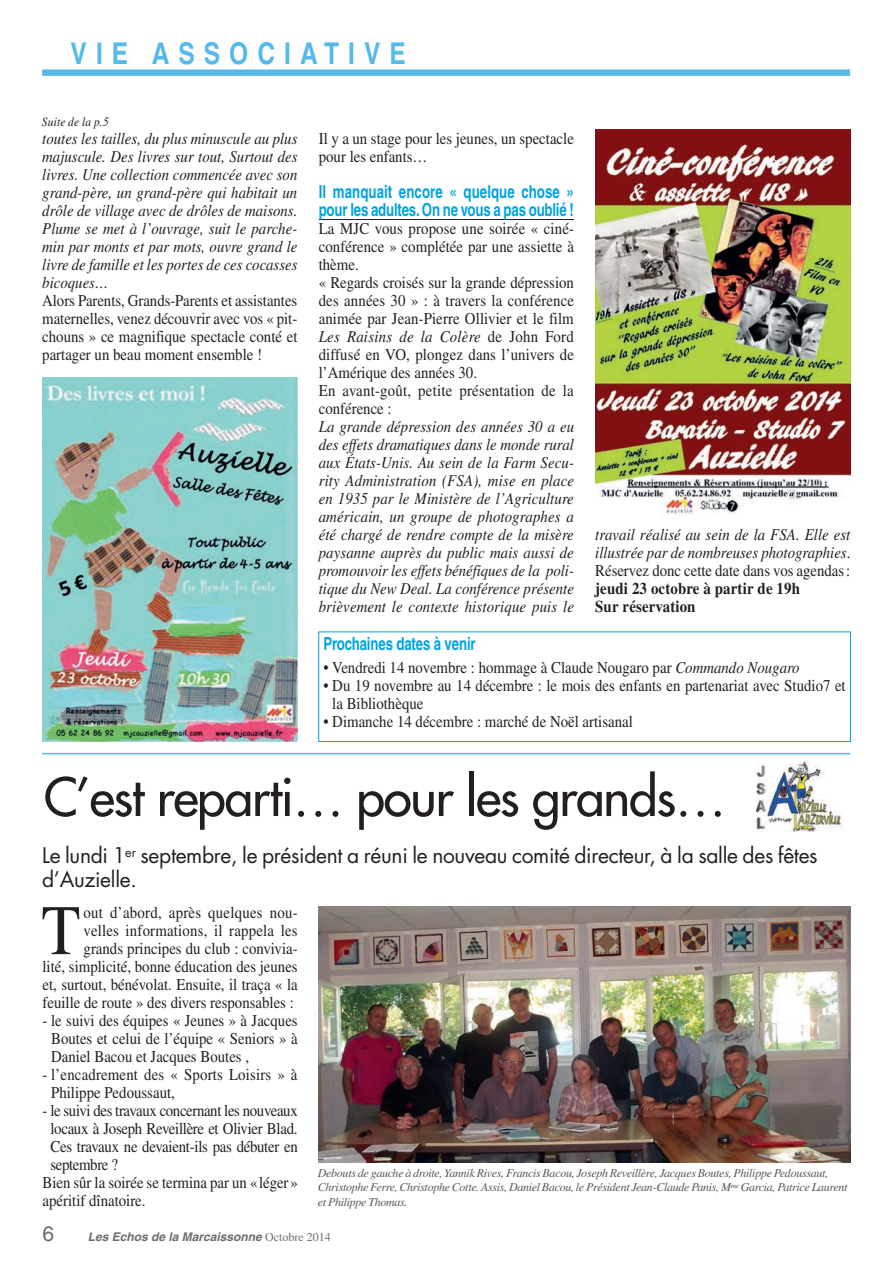
<style>
.page{position:relative;width:893px;height:1263px;background:#fff}
.page>*{position:absolute;margin:0;border:0;box-sizing:border-box;transform-origin:0 0}
.t1{font:70.95px "Times";color:#231f20;scale:.9 1}
.t2{font:51.45px "Futura";letter-spacing:-.025em;color:#231f20}
.t3{font:700 condensed 30px "Helvetica";letter-spacing:.3em;color:#56b9e9}
.t4{font:21px/24px "Futura";letter-spacing:-.015em;color:#231f20}
.t5{font:21px "Helvetica";color:#6c6d70}
.t6{font:700 condensed 18px/18px "Helvetica";letter-spacing:-.01em;color:#00a4e0;scale:.9 1}
.t7{font:16.5px/18px "Times";color:#231f20;scale:.9 1}
.t8{font:italic 16.5px/18px "Times";color:#231f20;text-align:justify;scale:.9 1}
.t9{font:16.5px "Times";letter-spacing:-.025em;color:#231f20;scale:.9 1}
.t10{font:700 16.5px/18px "Times";letter-spacing:.01em;color:#231f20;scale:.9 1}
.t11{font:16.5px "Times";letter-spacing:-.02em;color:#231f20;scale:.9 1}
.t12{font:italic 12.75px "Times";letter-spacing:.015em;color:#231f20;scale:.9 1}
.t13{font:italic 12px/14.4px "Times";letter-spacing:-.025em;color:#57585a}
.t14{font:italic 700 12px "Helvetica";color:#6c6d70}
.s1{font-style:italic}
.s2{font-style:normal}
.s3{font-family:"Times";font-weight:400;font-style:normal}
</style>
<div class="page">
<div style="left:42px;top:69px;width:808px;height:7px;background:#56b9e9"></div>
<hr style="left:319px;top:219px;width:255px;height:1px;background:#231f20">
<img style="left:318px;top:907px;width:533px;height:255px">
<img style="left:42px;top:378px;width:255px;height:364px">
<img style="left:595px;top:129px;width:255px;height:386px">
<img style="left:756px;top:760px;width:87px;height:72px">
<div style="left:318px;top:631px;width:533px;height:111px;border:1px solid #00a4e0"></div>
<hr style="left:42px;top:753px;width:808px;height:1px;background:#56b9e9">
<h3 class="t3" style="left:71px;top:35px;width:337px">VIE ASSOCIATIVE</h3>
<p class="t12" style="left:42px;top:115px;width:76px">Suite de la p.5</p>
<p class="t8" style="left:42px;top:130px;width:285px">toutes les tailles, du plus minuscule au plus majuscule. Des livres sur tout, Surtout des livres. Une collection commencée avec son grand-père, un grand-père qui habitait un drôle de village avec de drôles de maisons.<br>Plume se met à l’ouvrage, suit le parche&shy;min par monts et par mots, ouvre grand le livre de famille et les portes de ces cocasses bicoques…</p>
<p class="t7" style="left:42px;top:291px;width:285px;text-align:justify">Alors Parents, Grands-Parents et assistantes maternelles, venez découvrir avec vos « pit&shy;chouns » ce magnifique spectacle conté et partager un beau moment ensemble !</p>
<p class="t7" style="left:319px;top:129px;width:285px">Il y a un stage pour les jeunes, un spectacle pour les enfants…</p>
<p class="t6" style="left:319px;top:182px;width:285px">Il manquait encore « quelque chose » pour les adultes. On ne vous a pas oublié !</p>
<p class="t7" style="left:319px;top:219px;width:285px">La MJC vous propose une soirée « ciné&shy;conférence » complétée par une assiette à thème.<br>« Regards croisés sur la grande dépression des années 30 » : à travers la conférence animée par Jean-Pierre Ollivier et le film <span class="s1">Les Raisins de la Colère</span> de John Ford diffusé en VO, plongez dans l’univers de l’Amérique des années 30.<br>En avant-goût, petite présentation de la conférence :</p>
<p class="t8" style="left:319px;top:418px;width:285px">La grande dépression des années 30 a eu des effets dramatiques dans le monde rural aux États-Unis. Au sein de la Farm Secu&shy;rity Administration (FSA), mise en place en 1935 par le Ministère de l’Agriculture américain, un groupe de photographes a été chargé de rendre compte de la misère paysanne auprès du public mais aussi de promouvoir les effets bénéfiques de la poli&shy;tique du New Deal. La conférence présente brièvement le contexte historique puis le</p>
<p class="t8" style="left:595px;top:526px;width:285px">travail réalisé au sein de la FSA. Elle est illustrée par de nombreuses photographies<span class="s2">.<br>Réservez donc cette date dans vos agendas:</span></p>
<p class="t10" style="left:595px;top:579px;width:229px">jeudi 23 octobre à partir de 19h<br>Sur réservation</p>
<p class="t6" style="left:323px;top:635px;width:171px">Prochaines dates à venir</p>
<p class="t7" style="left:323px;top:658px;width:531px">• Vendredi 14 novembre : hommage à Claude Nougaro par <span class="s1">Commando Nougaro</span></p>
<p class="t7" style="left:332px;top:676px;width:572px;text-indent:-9px">• Du 19 novembre au 14 décembre : le mois des enfants en partenariat avec Studio7 et la Bibliothèque</p>
<p class="t7" style="left:323px;top:712px;width:345px">• Dimanche 14 décembre : marché de Noël artisanal</p>
<h2 class="t2" style="left:44px;top:763px;width:684px">C’est reparti… pour les grands…</h2>
<p class="t4" style="left:42px;top:844px;width:777px">Le lundi 1<sup>er</sup> septembre, le président a réuni le nouveau comité directeur, à la salle des fêtes d’Auzielle.</p>
<h1 class="t1" style="left:41px;top:890px;width:45px">T</h1>
<p class="t7" style="left:43px;top:903px;width:285px;text-align:right">out d’abord, après quelques nou-<br>velles informations, il rappela les grands principes du club : convivia-<br>lité, simplicité, bonne éducation des jeunes et, surtout, bénévolat. Ensuite, il traça « la feuille de route » des divers responsables :</p>
<p class="t7" style="left:51px;top:1011px;width:275px;text-align:justify;text-indent:-9px">- le suivi des équipes « Jeunes » à Jacques Boutes et celui de l’équipe « Seniors » à Daniel Bacou et Jacques Boutes ,</p>
<p class="t7" style="left:51px;top:1065px;width:275px;text-indent:-9px">- l’encadrement des « Sports Loisirs » à<br>Philippe Pedoussaut,</p>
<p class="t9" style="left:43px;top:1101px;width:285px">- le suivi des travaux concernant les nouveaux</p>
<p class="t11" style="left:50px;top:1119px;width:276px">locaux à Joseph Reveillère et Olivier Blad.</p>
<p class="t7" style="left:50px;top:1137px;width:276px">Ces travaux ne devaient-ils pas débuter en</p>
<p class="t9" style="left:50px;top:1155px;width:77px">septembre ?</p>
<p class="t7" style="left:43px;top:1173px;width:285px">Bien sûr la soirée se termina par un «léger»</p>
<p class="t7" style="left:43px;top:1191px;width:116px">apéritif dînatoire.</p>
<p class="t13" style="left:318px;top:1166px;width:531px">Debouts de gauche à droite, Yannik Rives, Francis Bacou, Joseph Reveillère, Jacques Boutes, Philippe Pedoussaut,<br>Christophe Ferre, Christophe Cotte. Assis, Daniel Bacou, le Président Jean-Claude Panis, M<sup>me</sup> Garcia, Patrice Laurent et Philippe Thomas.</p>
<p class="t5" style="left:43px;top:1221px;width:13px">6</p>
<p class="t14" style="left:88px;top:1229px;width:245px">Les Echos de la Marcaissonne <span class="s3">Octobre 2014</span></p>
</div>
